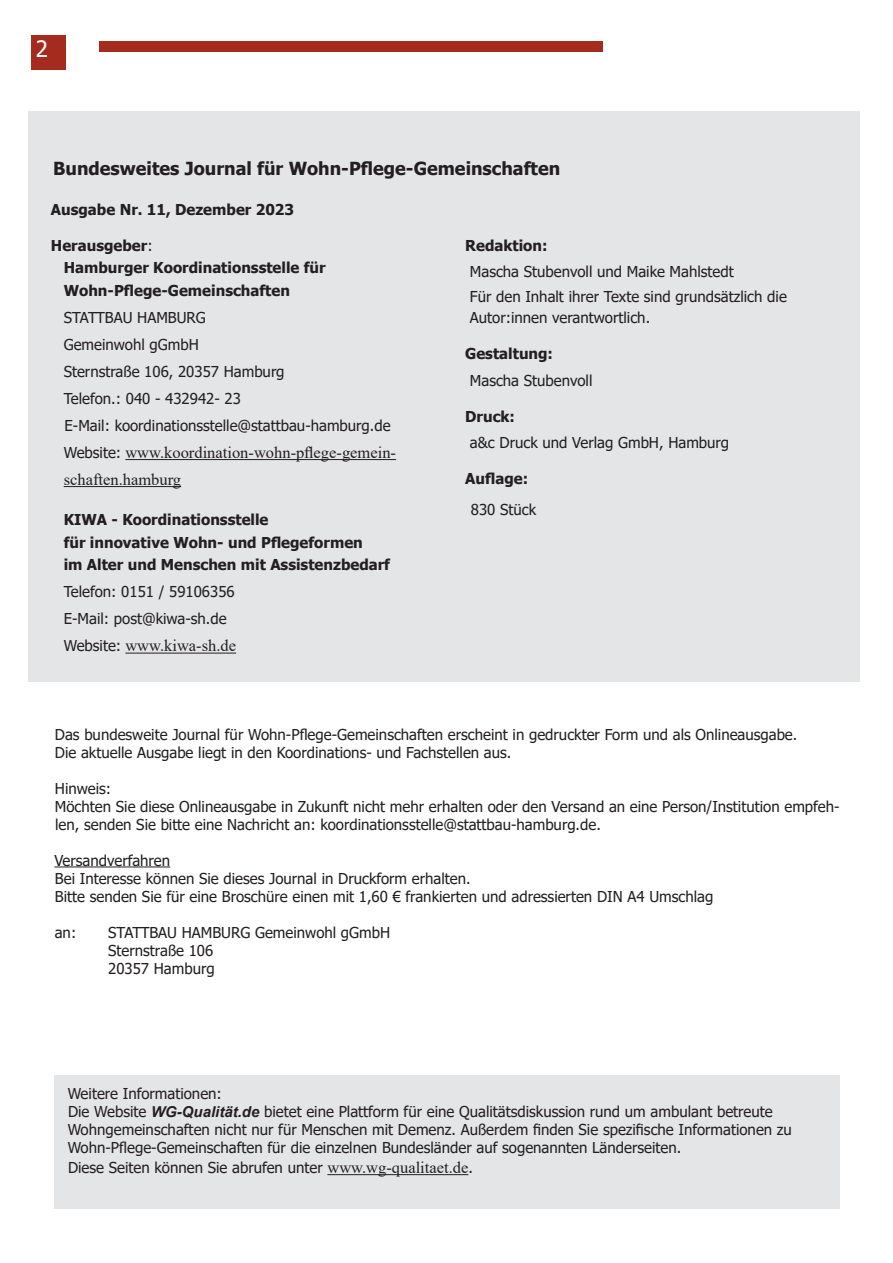
<style>
.page{position:relative;width:893px;height:1263px;background:#fff}
.page>*{position:absolute;margin:0;border:0;box-sizing:border-box;transform-origin:0 0}
.t1{font:22.5px "Tahoma";color:#fff}
.t2{font:700 18px "Tahoma";color:#231f20}
.t3{font:16.5px/27px "Times New Roman";color:#231f20}
.t4{font:15px/18px "Tahoma";color:#231f20}
.t5{font:700 15px/22.5px "Tahoma";color:#231f20}
.s1{font-weight:400}
.s2{font-family:"Tahoma";font-size:15px}
.s3{font-family:"Arial";font-weight:700;font-style:italic}
.s4{font-family:"Times New Roman";font-size:16.5px}
</style>
<div class="page">
<div style="left:100px;top:42px;width:503px;height:10px;background:#a52b1f"></div>
<div style="left:32px;top:36px;width:34px;height:34px;background:#a52b1f"></div>
<hr style="left:54px;top:866px;width:116px;height:1px;background:#231f20">
<div style="left:55px;top:1075px;width:785px;height:134px;background:#e4e5e7"></div>
<hr style="left:327px;top:1174px;width:141px;height:1px;background:#231f20">
<div style="left:28px;top:111px;width:831px;height:570px;background:#e4e5e7"></div>
<hr style="left:125px;top:459px;width:271px;height:1px;background:#231f20">
<hr style="left:64px;top:486px;width:117px;height:1px;background:#231f20">
<hr style="left:125px;top:653px;width:111px;height:1px;background:#231f20">
<h1 class="t1" style="left:36px;top:34px;width:14px">2</h1>
<p class="t2" style="left:53px;top:156px;width:509px">Bundesweites Journal für Wohn-Pflege-Gemeinschaften</p>
<p class="t5" style="left:51px;top:199px;width:245px">Ausgabe Nr. 11, Dezember 2023</p>
<p class="t5" style="left:64px;top:235px;width:264px;text-indent:-13px">Herausgeber<span class="s1">:<br></span>Hamburger Koordinationsstelle für<br>Wohn-Pflege-Gemeinschaften</p>
<p class="t4" style="left:64px;top:305px;width:328px;line-height:27px">STATTBAU HAMBURG<br>Gemeinwohl gGmbH<br>Sternstraße 106, 20357 Hamburg<br>Telefon.: 040 - 432942- 23<br>E-Mail: koordinationsstelle@stattbau-hamburg.de</p>
<p class="t3" style="left:64px;top:438px;width:334px"><span class="s2">Website:</span> www.koordination-wohn-pflege-gemein&shy;schaften.hamburg</p>
<p class="t5" style="left:64px;top:509px;width:328px">KIWA - Koordinationsstelle<br>für innovative Wohn- und Pflegeformen<br>im Alter und Menschen mit Assistenzbedarf</p>
<p class="t4" style="left:64px;top:579px;width:172px;line-height:27px">Telefon: 0151 / 59106356<br>E-Mail: post@kiwa-sh.de</p>
<p class="t3" style="left:64px;top:632px;width:174px"><span class="s2">Website:</span> www.kiwa-sh.de</p>
<p class="t5" style="left:465px;top:235px;width:84px">Redaktion:</p>
<p class="t4" style="left:470px;top:260px;width:318px;line-height:25.2px">Mascha Stubenvoll und Maike Mahlstedt<br>Für den Inhalt ihrer Texte sind grundsätzlich die</p>
<p class="t4" style="left:470px;top:310px;width:182px">Autor:innen verantwortlich.</p>
<p class="t5" style="left:465px;top:343px;width:89px">Gestaltung:</p>
<p class="t4" style="left:470px;top:372px;width:124px">Mascha Stubenvoll</p>
<p class="t5" style="left:465px;top:406px;width:51px">Druck:</p>
<p class="t4" style="left:470px;top:435px;width:261px">a&amp;c Druck und Verlag GmbH, Hamburg</p>
<p class="t5" style="left:465px;top:468px;width:64px">Auflage:</p>
<p class="t4" style="left:471px;top:501px;width:67px">830 Stück</p>
<p class="t4" style="left:55px;top:726px;width:744px">Das bundesweite Journal für Wohn-Pflege-Gemeinschaften erscheint in gedruckter Form und als Onlineausgabe.<br>Die aktuelle Ausgabe liegt in den Koordinations- und Fachstellen aus.</p>
<p class="t4" style="left:55px;top:780px;width:786px">Hinweis:<br>Möchten Sie diese Onlineausgabe in Zukunft nicht mehr erhalten oder den Versand an eine Person/Institution empfeh&shy;len, senden Sie bitte eine Nachricht an: koordinationsstelle@stattbau-hamburg.de.</p>
<p class="t4" style="left:54px;top:852px;width:660px">Versandverfahren<br>Bei Interesse können Sie dieses Journal in Druckform erhalten.<br>Bitte senden Sie für eine Broschüre einen mit 1,60 € frankierten und adressierten DIN A4 Umschlag</p>
<p class="t4" style="left:55px;top:924px;width:23px">an:</p>
<p class="t4" style="left:108px;top:924px;width:284px">STATTBAU HAMBURG Gemeinwohl gGmbH<br>Sternstraße 106<br>20357 Hamburg</p>
<p class="t4" style="left:68px;top:1085px;width:726px">Weitere Informationen:<br>Die Website <span class="s3">WG-Qualität.de</span> bietet eine Plattform für eine Qualitätsdiskussion rund um ambulant betreute Wohngemeinschaften nicht nur für Menschen mit Demenz. Außerdem finden Sie spezifische Informationen zu Wohn-Pflege-Gemeinschaften für die einzelnen Bundesländer auf sogenannten Länderseiten.</p>
<p class="t4" style="left:68px;top:1159px;width:406px">Diese Seiten können Sie abrufen unter <span class="s4">www.wg-qualitaet.de</span>.</p>
</div>
